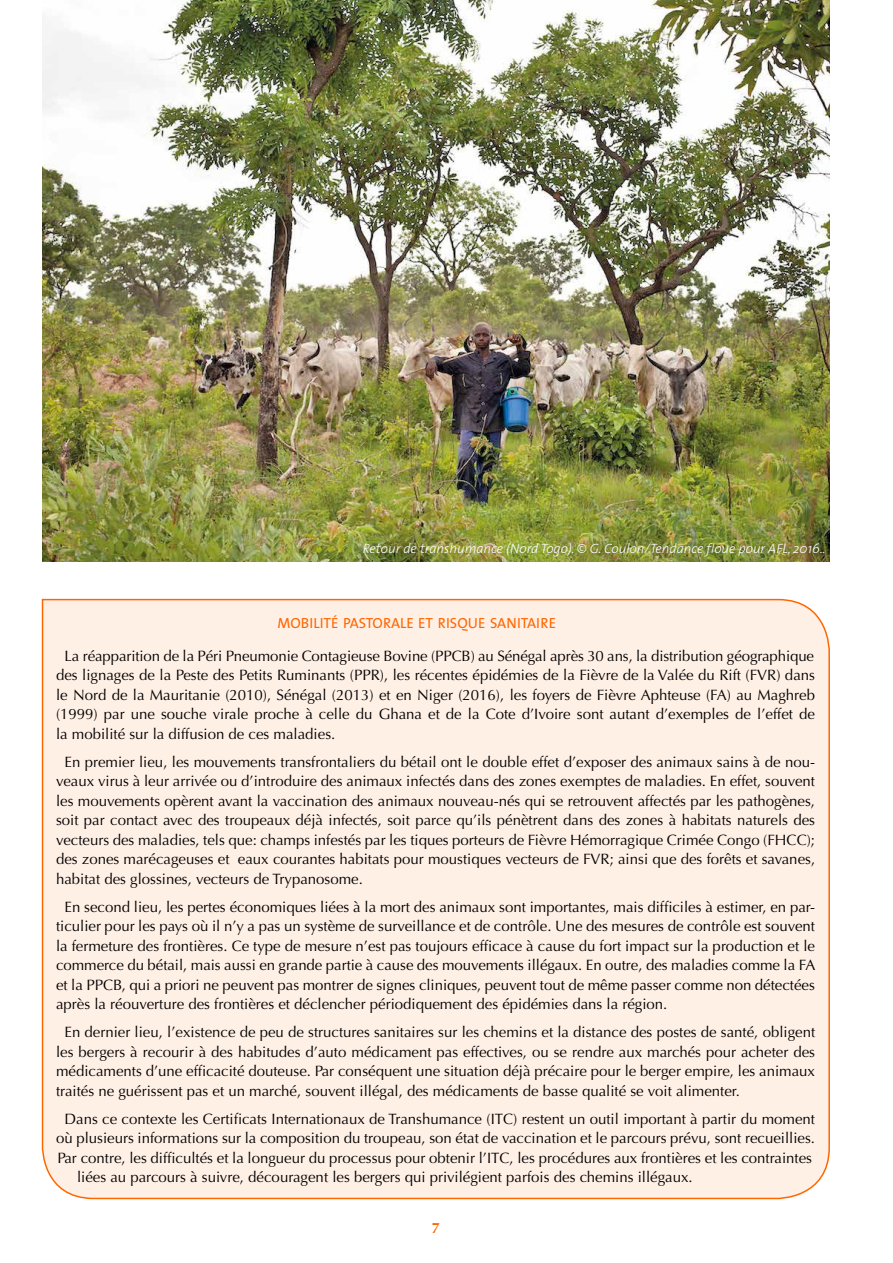
<style>
.page{position:relative;width:893px;height:1263px;background:#fff}
.page>*{position:absolute;margin:0;border:0;box-sizing:border-box;transform-origin:0 0}
.t1{font:15px/19.5px "Optima";color:#000;text-align:justify}
.t2{font:700 15px "Optima";color:#f60}
.t3{font:14.7px "The Sans";color:#f60}
.t4{font:italic 300 13.5px "The Sans";color:#fff}
</style>
<div class="page">
<img style="left:43px;top:0;width:786px;height:561px">
<div style="left:41px;top:598px;width:789px;height:602px;background:#fff0e6"></div>
<p class="t4" style="left:363px;top:537px;width:464px">Retour de transhumance (Nord Togo). © G. Coulon/Tendance floue pour AFL, 2016..</p>
<p class="t3" style="left:278px;top:611px;width:280px">MOBILITÉ PASTORALE ET RISQUE SANITAIRE</p>
<p class="t1" style="left:56px;top:646px;width:761px;text-indent:9px">La réapparition de la Péri Pneumonie Contagieuse Bovine (PPCB) au Sénégal après 30 ans, la distribution géographique des lignages de la Peste des Petits Ruminants (PPR), les récentes épidémies de la Fièvre de la Valée du Rift (FVR) dans le Nord de la Mauritanie (2010), Sénégal (2013) et en Niger (2016), les foyers de Fièvre Aphteuse (FA) au Maghreb (1999) par une souche virale proche à celle du Ghana et de la Cote d’Ivoire sont autant d’exemples de l’effet de la mobilité sur la diffusion de ces maladies.</p>
<p class="t1" style="left:56px;top:752px;width:761px;text-indent:9px">En premier lieu, les mouvements transfrontaliers du bétail ont le double effet d’exposer des animaux sains à de nou&shy;veaux virus à leur arrivée ou d’introduire des animaux infectés dans des zones exemptes de maladies. En effet, souvent les mouvements opèrent avant la vaccination des animaux nouveau-nés qui se retrouvent affectés par les pathogènes, soit par contact avec des troupeaux déjà infectés, soit parce qu’ils pénètrent dans des zones à habitats naturels des vecteurs des maladies, tels que: champs infestés par les tiques porteurs de Fièvre Hémorragique Crimée Congo (FHCC); des zones marécageuses et eaux courantes habitats pour moustiques vecteurs de FVR; ainsi que des forêts et savanes, habitat des glossines, vecteurs de Trypanosome.</p>
<p class="t1" style="left:56px;top:897px;width:761px;text-indent:9px">En second lieu, les pertes économiques liées à la mort des animaux sont importantes, mais difficiles à estimer, en par&shy;ticulier pour les pays où il n’y a pas un système de surveillance et de contrôle. Une des mesures de contrôle est souvent la fermeture des frontières. Ce type de mesure n’est pas toujours efficace à cause du fort impact sur la production et le commerce du bétail, mais aussi en grande partie à cause des mouvements illégaux. En outre, des maladies comme la FA et la PPCB, qui a priori ne peuvent pas montrer de signes cliniques, peuvent tout de même passer comme non détectées après la réouverture des frontières et déclencher périodiquement des épidémies dans la région.</p>
<p class="t1" style="left:56px;top:1022px;width:761px;text-indent:9px">En dernier lieu, l’existence de peu de structures sanitaires sur les chemins et la distance des postes de santé, obligent les bergers à recourir à des habitudes d’auto médicament pas effectives, ou se rendre aux marchés pour acheter des médicaments d’une efficacité douteuse. Par conséquent une situation déjà précaire pour le berger empire, les animaux traités ne guérissent pas et un marché, souvent illégal, des médicaments de basse qualité se voit alimenter.</p>
<p class="t1" style="left:65px;top:1109px;width:752px">Dans ce contexte les Certificats Internationaux de Transhumance (ITC) restent un outil important à partir du moment</p>
<p class="t1" style="left:56px;top:1128px;width:760px">où plusieurs informations sur la composition du troupeau, son état de vaccination et le parcours prévu, sont recueillies.</p>
<p class="t1" style="left:58px;top:1148px;width:756px">Par contre, les difficultés et la longueur du processus pour obtenir l’ITC, les procédures aux frontières et les contraintes</p>
<p class="t1" style="left:77px;top:1167px;width:617px">liées au parcours à suivre, découragent les bergers qui privilégient parfois des chemins illégaux.</p>
<p class="t2" style="left:432px;top:1219px;width:10px">7</p>
</div>
